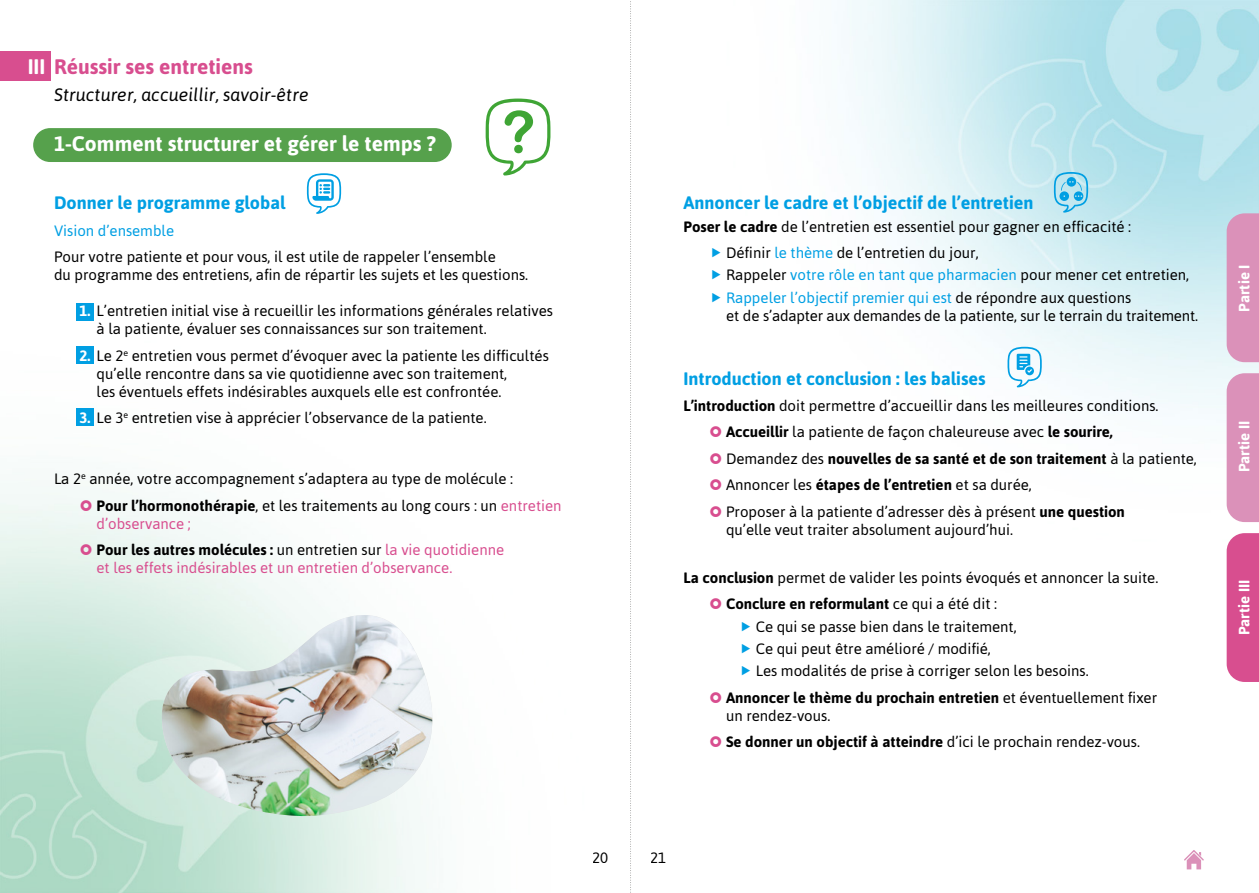
<style>
.page{position:relative;width:1259px;height:893px;background:#fff}
.page>*{position:absolute;margin:0;border:0;box-sizing:border-box;transform-origin:0 0}
.t1{font:700 21px "Asap";color:#fff}
.t2{font:700 21px "Asap";color:#d84e8f}
.t3{font:700 18px "Asap";color:#009fe3}
.t4{font:italic 18px "Asap";color:#000}
.t5{font:15px/26.5px "Asap";color:#000}
.t6{font:15px/22.2px "Asap";color:#009fe3}
.t7{font:15px/26.5px "Asap";color:#d84e8f}
.t8{font:700 15px "Asap";color:#000}
.t9{font:700 15px "Asap";color:#fff}
.s1{color:#fff}
.s2{font-weight:700;color:#fff}
.s3{font-weight:700}
.s4{color:#d84e8f}
.s5{font-weight:700;color:#000}
.s6{color:#000}
.s7{color:#009fe3}
.s8{font-weight:400}
</style>
<div class="page">
<img style="left:847px;top:0;width:412px;height:410px">
<svg style="left:1184px;top:850px;width:19px;height:19px"></svg>
<svg style="left:630px;top:1px;width:1px;height:892px"></svg>
<div style="left:1226px;top:213px;width:33px;height:149px;background:#db91b9"></div>
<div style="left:1226px;top:373px;width:33px;height:149px;background:#db91b9"></div>
<div style="left:1226px;top:533px;width:33px;height:149px;background:#d84e8f"></div>
<img style="left:0;top:186px;width:428px;height:707px">
<div style="left:76px;top:303px;width:17px;height:17px;background:#009fe3"></div>
<div style="left:76px;top:347px;width:17px;height:17px;background:#009fe3"></div>
<div style="left:76px;top:409px;width:17px;height:17px;background:#009fe3"></div>
<div style="left:0;top:51px;width:50px;height:30px;background:#d84e8f"></div>
<div style="left:33px;top:128px;width:419px;height:34px;background:#56a14c;border-radius:17px"></div>
<svg style="left:485px;top:99px;width:65px;height:77px"></svg>
<svg style="left:160px;top:588px;width:268px;height:231px;fill:#f3f9f7"></svg>
<img style="left:160px;top:615px;width:273px;height:203px">
<svg style="left:307px;top:173px;width:34px;height:41px"></svg>
<svg style="left:1054px;top:172px;width:34px;height:41px"></svg>
<svg style="left:1007px;top:347px;width:34px;height:40px"></svg>
<svg style="left:81px;top:499px;width:11px;height:11px"></svg>
<svg style="left:81px;top:544px;width:11px;height:11px"></svg>
<h1 class="t2" style="left:28px;top:55px;width:227px"><span class="s1">III</span> Réussir ses entretiens</h1>
<p class="t4" style="left:54px;top:84px;width:256px">Structurer, accueillir, savoir-être</p>
<h1 class="t1" style="left:54px;top:132px;width:383px">1-Comment structurer et gérer le temps ?</h1>
<p class="t3" style="left:54px;top:193px;width:233px">Donner le programme global</p>
<p class="t6" style="left:54px;top:219px;width:122px">Vision d’ensemble</p>
<p class="t5" style="left:54px;top:248px;width:476px;line-height:18px">Pour votre patiente et pour vous, il est utile de rappeler l’ensemble<br>du programme des entretiens, afin de répartir les sujets et les questions.</p>
<p class="t5" style="left:97px;top:302px;width:458px;line-height:18px;text-indent:-17px"><span class="s2">1.</span> L’entretien initial vise à recueillir les informations générales relatives à la patiente, évaluer ses connaissances sur son traitement.</p>
<p class="t5" style="left:97px;top:347px;width:454px;line-height:18px;text-indent:-17px"><span class="s2">2.</span> Le 2<sup>e</sup> entretien vous permet d’évoquer avec la patiente les difficultés qu’elle rencontre dans sa vie quotidienne avec son traitement,<br>les éventuels effets indésirables auxquels elle est confrontée.</p>
<p class="t5" style="left:80px;top:405px;width:408px"><span class="s2">3.</span> Le 3<sup>e</sup> entretien vise à apprécier l’observance de la patiente.</p>
<p class="t5" style="left:97px;top:465px;width:466px;text-indent:-43px">La 2<sup>e</sup> année, votre accompagnement s’adaptera au type de molécule :<br><span class="s3">Pour l’hormonothérapie</span>, et les traitements au long cours : un <span class="s4">entretien</span></p>
<p class="t7" style="left:97px;top:510px;width:409px">d’observance ;<br><span class="s5">Pour les autres molécules :</span> <span class="s6">un entretien sur</span> la vie quotidienne</p>
<p class="t7" style="left:97px;top:554px;width:357px">et les effets indésirables et un entretien d’observance.</p>
<p class="t5" style="left:593px;top:844px;width:17px">20</p>
<p class="t3" style="left:683px;top:193px;width:351px">Annoncer le cadre et l’objectif de l’entretien</p>
<p class="t5" style="left:726px;top:213px;width:407px;text-indent:-43px"><span class="s3">Poser le cadre</span> de l’entretien est essentiel pour gagner en efficacité :<br>Définir <span class="s7">le thème</span> de l’entretien du jour,</p>
<p class="t6" style="left:726px;top:264px;width:465px"><span class="s6">Rappeler</span> votre rôle en tant que pharmacien <span class="s6">pour mener cet entretien,<br></span>Rappeler l’objectif premier qui est <span class="s6">de répondre aux questions</span></p>
<p class="t5" style="left:726px;top:302px;width:473px">et de s’adapter aux demandes de la patiente, sur le terrain du traitement.</p>
<p class="t3" style="left:683px;top:368px;width:304px">Introduction et conclusion : les balises</p>
<p class="t5" style="left:726px;top:392px;width:472px;text-indent:-43px"><span class="s3">L’introduction</span> doit permettre d’accueillir dans les meilleures conditions.<br><span class="s3">Accueillir</span> la patiente de façon chaleureuse avec <span class="s3">le sourire,<br></span>Demandez des <span class="s3">nouvelles de sa santé et de son traitement</span> à la patiente, Annoncer les <span class="s3">étapes de l’entretien</span> et sa durée,<br>Proposer à la patiente d’adresser dès à présent <span class="s3">une question</span></p>
<p class="t5" style="left:726px;top:516px;width:288px">qu’elle veut traiter absolument aujourd’hui.</p>
<p class="t5" style="left:726px;top:564px;width:434px;text-indent:-43px"><span class="s3">La conclusion</span> permet de valider les points évoqués et annoncer la suite.<br><span class="s3">Conclure en reformulant</span> ce qui a été dit :</p>
<p class="t5" style="left:756px;top:615px;width:334px;line-height:22.2px">Ce qui se passe bien dans le traitement,<br>Ce qui peut être amélioré / modifié,<br>Les modalités de prise à corriger selon les besoins.</p>
<p class="t5" style="left:726px;top:688px;width:433px;line-height:18px"><span class="s3">Annoncer le thème du prochain entretien</span> et éventuellement fixer un rendez-vous.</p>
<p class="t8" style="left:726px;top:733px;width:415px">Se donner un objectif à atteindre <span class="s8">d’ici le prochain rendez-vous.</span></p>
<p class="t9" style="left:1235px;top:312px;width:49px;rotate:-90deg">Partie I</p>
<p class="t9" style="left:1235px;top:472px;width:53px;rotate:-90deg">Partie II</p>
<p class="t9" style="left:1235px;top:635px;width:57px;rotate:-90deg">Partie III</p>
<p class="t5" style="left:651px;top:844px;width:17px">21</p>
</div>
